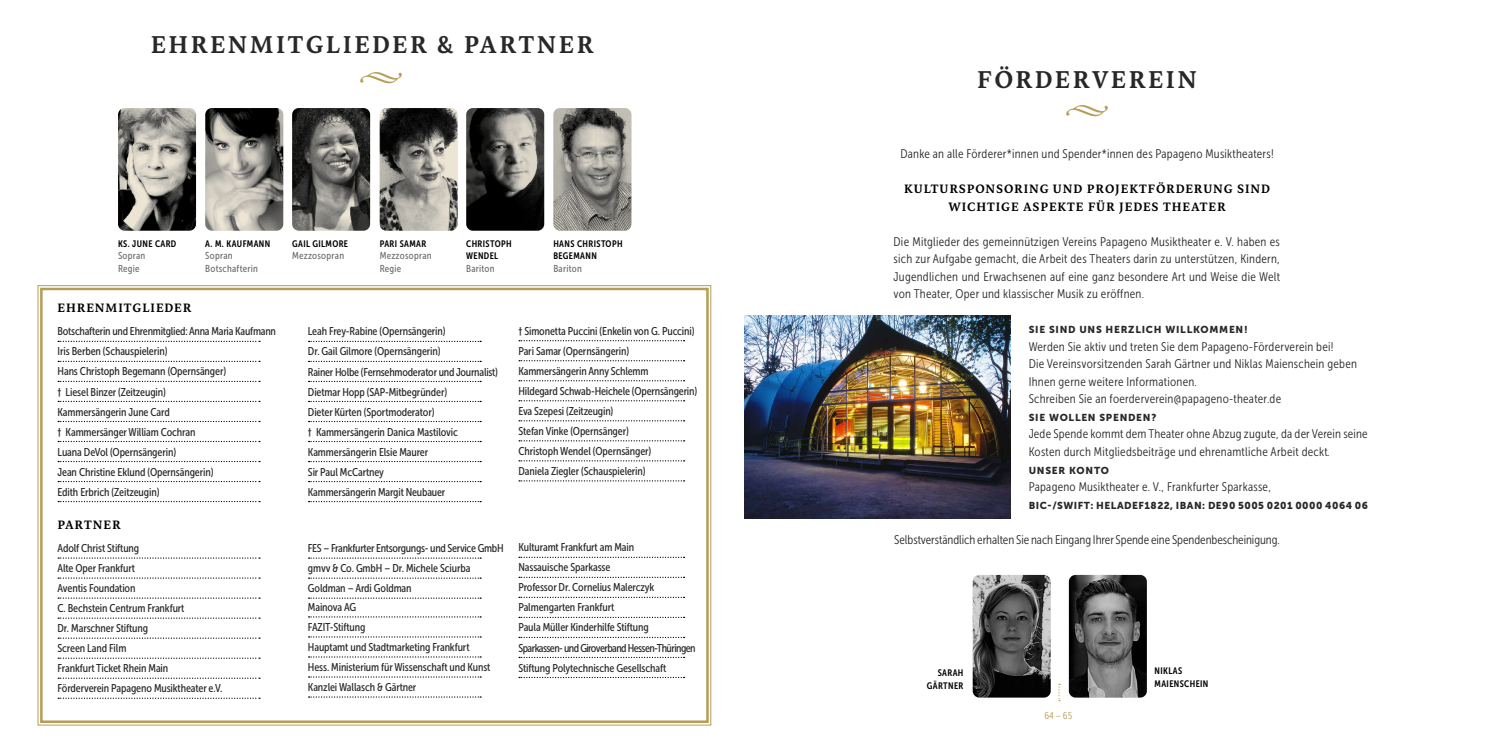
<style>
.page{position:relative;width:1489px;height:745px;background:#fff}
.page>*{position:absolute;margin:0;border:0;box-sizing:border-box;transform-origin:0 0}
.t1{font:27.88px "Minion Pro";color:#b69c57}
.t2{font:700 25px "Sirba";letter-spacing:.1em;color:#282827}
.t3{font:12.5px/17.5px "Museo Sans Cond 300";letter-spacing:.02em;color:#282827}
.t4{font:700 12.5px/17.5px "Sirba";letter-spacing:.075em;color:#000;text-align:center}
.t5{font:12.5px "Museo Sans Cond 300";letter-spacing:-.005em;color:#282827}
.t6{font:11.25px/20px "Museo Sans Cond 500";letter-spacing:-.01em;color:#282827}
.t7{font:10px/12.5px "Museo Sans Cond 500";letter-spacing:.025em;color:#706f6f}
.t8{font:10px "Museo Sans 900";letter-spacing:.075em;color:#282827}
.t9{font:10px "Museo Sans 900";letter-spacing:.05em;color:#282827}
.t10{font:10px "Museo Sans Cond 300";color:#b69c57}
.t11{font:9.38px/12.5px "Museo Sans Cond 700";letter-spacing:.04em;color:#000}
.s1{font-style:italic}
</style>
<div class="page">
<img style="left:118px;top:108px;width:78px;height:122px">
<img style="left:466px;top:108px;width:78px;height:122px">
<img style="left:205px;top:108px;width:78px;height:122px">
<img style="left:379px;top:108px;width:78px;height:122px">
<img style="left:292px;top:108px;width:78px;height:122px">
<img style="left:553px;top:108px;width:78px;height:122px">
<img style="left:1068px;top:574px;width:78px;height:123px">
<img style="left:972px;top:574px;width:78px;height:123px">
<svg style="left:37px;top:285px;width:674px;height:440px"></svg>
<div style="left:40px;top:287px;width:668px;height:435px;border:2px solid #b69c57"></div>
<svg style="left:58px;top:340px;width:202px;height:2px"></svg>
<svg style="left:58px;top:360px;width:202px;height:2px"></svg>
<svg style="left:58px;top:380px;width:202px;height:2px"></svg>
<svg style="left:58px;top:400px;width:202px;height:2px"></svg>
<svg style="left:58px;top:420px;width:202px;height:2px"></svg>
<svg style="left:58px;top:440px;width:202px;height:2px"></svg>
<svg style="left:58px;top:460px;width:202px;height:2px"></svg>
<svg style="left:58px;top:480px;width:202px;height:2px"></svg>
<svg style="left:58px;top:500px;width:202px;height:2px"></svg>
<svg style="left:308px;top:340px;width:173px;height:2px"></svg>
<svg style="left:308px;top:360px;width:173px;height:2px"></svg>
<svg style="left:308px;top:380px;width:173px;height:2px"></svg>
<svg style="left:308px;top:400px;width:173px;height:2px"></svg>
<svg style="left:308px;top:420px;width:173px;height:2px"></svg>
<svg style="left:308px;top:440px;width:173px;height:2px"></svg>
<svg style="left:308px;top:460px;width:173px;height:2px"></svg>
<svg style="left:308px;top:480px;width:173px;height:2px"></svg>
<svg style="left:308px;top:500px;width:173px;height:2px"></svg>
<svg style="left:519px;top:340px;width:165px;height:1px"></svg>
<svg style="left:519px;top:360px;width:165px;height:1px"></svg>
<svg style="left:519px;top:380px;width:165px;height:1px"></svg>
<svg style="left:519px;top:400px;width:165px;height:1px"></svg>
<svg style="left:519px;top:420px;width:165px;height:1px"></svg>
<svg style="left:519px;top:440px;width:165px;height:1px"></svg>
<svg style="left:519px;top:460px;width:165px;height:1px"></svg>
<svg style="left:519px;top:480px;width:165px;height:1px"></svg>
<svg style="left:519px;top:556px;width:165px;height:1px"></svg>
<svg style="left:519px;top:576px;width:165px;height:1px"></svg>
<svg style="left:519px;top:596px;width:165px;height:1px"></svg>
<svg style="left:519px;top:616px;width:165px;height:1px"></svg>
<svg style="left:519px;top:636px;width:165px;height:1px"></svg>
<svg style="left:519px;top:656px;width:165px;height:1px"></svg>
<svg style="left:519px;top:676px;width:165px;height:1px"></svg>
<svg style="left:58px;top:557px;width:202px;height:1px"></svg>
<svg style="left:58px;top:577px;width:202px;height:1px"></svg>
<svg style="left:58px;top:597px;width:202px;height:1px"></svg>
<svg style="left:58px;top:617px;width:202px;height:1px"></svg>
<svg style="left:58px;top:637px;width:202px;height:1px"></svg>
<svg style="left:58px;top:657px;width:202px;height:1px"></svg>
<svg style="left:58px;top:677px;width:202px;height:1px"></svg>
<svg style="left:58px;top:697px;width:202px;height:1px"></svg>
<svg style="left:308px;top:557px;width:173px;height:1px"></svg>
<svg style="left:308px;top:577px;width:173px;height:1px"></svg>
<svg style="left:308px;top:597px;width:173px;height:1px"></svg>
<svg style="left:308px;top:616px;width:173px;height:1px"></svg>
<svg style="left:308px;top:636px;width:173px;height:1px"></svg>
<svg style="left:308px;top:656px;width:173px;height:1px"></svg>
<svg style="left:308px;top:676px;width:173px;height:1px"></svg>
<svg style="left:308px;top:696px;width:173px;height:1px"></svg>
<img style="left:744px;top:315px;width:266px;height:203px">
<h2 class="t2" style="left:151px;top:25px;width:444px">EHRENMITGLIEDER &amp; PARTNER</h2>
<h1 class="t1" style="left:359px;top:57px;width:46px">•</h1>
<p class="t11" style="left:118px;top:237px;width:60px">KS. JUNE CARD</p>
<p class="t7" style="left:118px;top:249px;width:29px">Sopran<br>Regie</p>
<p class="t4" style="left:58px;top:299px;width:135px">EHRENMITGLIEDER</p>
<p class="t11" style="left:205px;top:237px;width:66px">A. M. KAUFMANN</p>
<p class="t7" style="left:205px;top:249px;width:54px">Sopran<br>Botschafterin</p>
<p class="t6" style="left:58px;top:321px;width:220px">Botschafterin und Ehrenmitglied: Anna Maria Kaufmann Iris Berben (Schauspielerin)<br>Hans Christoph Begemann (Opernsänger)<br>† Liesel Binzer (Zeitzeugin)<br>Kammersängerin June Card<br>† Kammersänger William Cochran<br>Luana DeVol (Opernsängerin)<br>Jean Christine Eklund (Opernsängerin)<br>Edith Erbrich (Zeitzeugin)</p>
<p class="t4" style="left:58px;top:516px;width:64px">PARTNER</p>
<p class="t11" style="left:292px;top:237px;width:57px">GAIL GILMORE</p>
<p class="t7" style="left:292px;top:249px;width:54px">Mezzosopran</p>
<p class="t11" style="left:379px;top:237px;width:48px">PARI SAMAR</p>
<p class="t7" style="left:379px;top:249px;width:54px">Mezzosopran<br>Regie</p>
<p class="t11" style="left:466px;top:237px;width:47px">CHRISTOPH<br>WENDEL</p>
<p class="t7" style="left:466px;top:262px;width:30px">Bariton</p>
<p class="t11" style="left:553px;top:237px;width:71px">HANS CHRISTOPH<br>BEGEMANN</p>
<p class="t7" style="left:553px;top:262px;width:30px">Bariton</p>
<p class="t6" style="left:308px;top:321px;width:191px">Leah Frey-Rabine (Opernsängerin)<br>Dr. Gail Gilmore (Opernsängerin)<br>Rainer Holbe (Fernsehmoderator und Journalist)<br>Dietmar Hopp (SAP-Mitbegründer)<br>Dieter Kürten (Sportmoderator)<br>† Kammersängerin Danica Mastilovic Kammersängerin Elsie Maurer<br>Sir Paul McCartney<br>Kammersängerin Margit Neubauer</p>
<p class="t6" style="left:518px;top:321px;width:180px">† Simonetta Puccini (Enkelin von G. Puccini)<br>Pari Samar (Opernsängerin)<br>Kammersängerin Anny Schlemm<br>Hildegard Schwab-Heichele (Opernsängerin)<br>Eva Szepesi (Zeitzeugin)<br>Stefan Vinke (Opernsänger)<br>Christoph Wendel (Opernsänger)<br>Daniela Ziegler (Schauspielerin)</p>
<p class="t6" style="left:58px;top:538px;width:166px">Adolf Christ Stiftung<br>Alte Oper Frankfurt<br>Aventis Foundation<br>C. Bechstein Centrum Frankfurt<br>Dr. Marschner Stiftung<br>Screen Land Film<br>Frankfurt Ticket Rhein Main<br>Förderverein Papageno Musiktheater e.V.</p>
<p class="t6" style="left:308px;top:538px;width:197px">FES – Frankfurter Entsorgungs- und Service GmbH gmvv &amp; Co. GmbH – Dr. Michele Sciurba<br>Goldman – Ardi Goldman</p>
<p class="t6" style="left:308px;top:596px;width:184px">Mainova AG<br>FAZIT-Stiftung<br>Hauptamt und Stadtmarketing Frankfurt<br>Hess. Ministerium für Wissenschaft und Kunst<br>Kanzlei Wallasch &amp; Gärtner</p>
<p class="t6" style="left:518px;top:537px;width:179px">Kulturamt Frankfurt am Main<br>Nassauische Sparkasse<br>Professor Dr. Cornelius Malerczyk Palmengarten Frankfurt<br>Paula Müller Kinderhilfe Stiftung Sparkassen- und Giroverband Hessen-Thüringen Stiftung Polytechnische Gesellschaft</p>
<h2 class="t2" style="left:977px;top:60px;width:221px">FÖRDERVEREIN</h2>
<h1 class="t1" style="left:1064px;top:89px;width:46px">•</h1>
<p class="t3" style="left:900px;top:145px;width:375px">Danke an alle Förderer*innen und Spender*innen des Papageno Musiktheaters!</p>
<p class="t4" style="left:904px;top:180px;width:367px">KULTURSPONSORING UND PROJEKTFÖRDERUNG SIND<br>WICHTIGE ASPEKTE FÜR JEDES THEATER</p>
<p class="t3" style="left:893px;top:232px;width:388px;text-align:justify">Die Mitglieder des gemeinnützigen Vereins Papageno Musiktheater e. V. haben es sich zur Aufgabe gemacht, die Arbeit des Theaters darin zu unterstützen, Kindern, Jugendlichen und Erwachsenen auf eine ganz besondere Art und Weise die Welt von Theater, Oper und klassischer Musik zu eröffnen.</p>
<p class="t8" style="left:1028px;top:324px;width:220px">SIE SIND UNS HERZLICH WILLKOMMEN!</p>
<p class="t3" style="left:1028px;top:337px;width:330px">Werden Sie aktiv und treten Sie dem Papageno-Förderverein bei!<br>Die Vereinsvorsitzenden Sarah Gärtner und Niklas Maienschein geben Ihnen gerne weitere Informationen.<br>Schreiben Sie an foerderverein@papageno-theater.de</p>
<p class="t8" style="left:1028px;top:411px;width:129px">SIE WOLLEN SPENDEN?</p>
<p class="t3" style="left:1028px;top:425px;width:340px">Jede Spende kommt dem Theater ohne Abzug zugute, da der Verein seine<br>Kosten durch Mitgliedsbeiträge und ehrenamtliche Arbeit deckt<span class="s1">.</span></p>
<p class="t8" style="left:1028px;top:464px;width:82px">UNSER KONTO</p>
<p class="t3" style="left:1028px;top:477px;width:244px">Papageno Musiktheater e. V., Frankfurter Sparkasse,</p>
<p class="t9" style="left:1028px;top:499px;width:341px">BIC-/SWIFT: HELADEF1822, IBAN: DE90 5005 0201 0000 4064 06</p>
<p class="t5" style="left:894px;top:532px;width:387px">Selbstverständlich erhalten Sie nach Eingang Ihrer Spende eine Spendenbescheinigung.</p>
<p class="t11" style="left:926px;top:666px;width:38px;text-align:right">SARAH<br>GÄRTNER</p>
<p class="t11" style="left:1154px;top:664px;width:55px">NIKLAS<br>MAIENSCHEIN</p>
<p class="t10" style="left:1044px;top:709px;width:29px">64 – 65</p>
</div>
